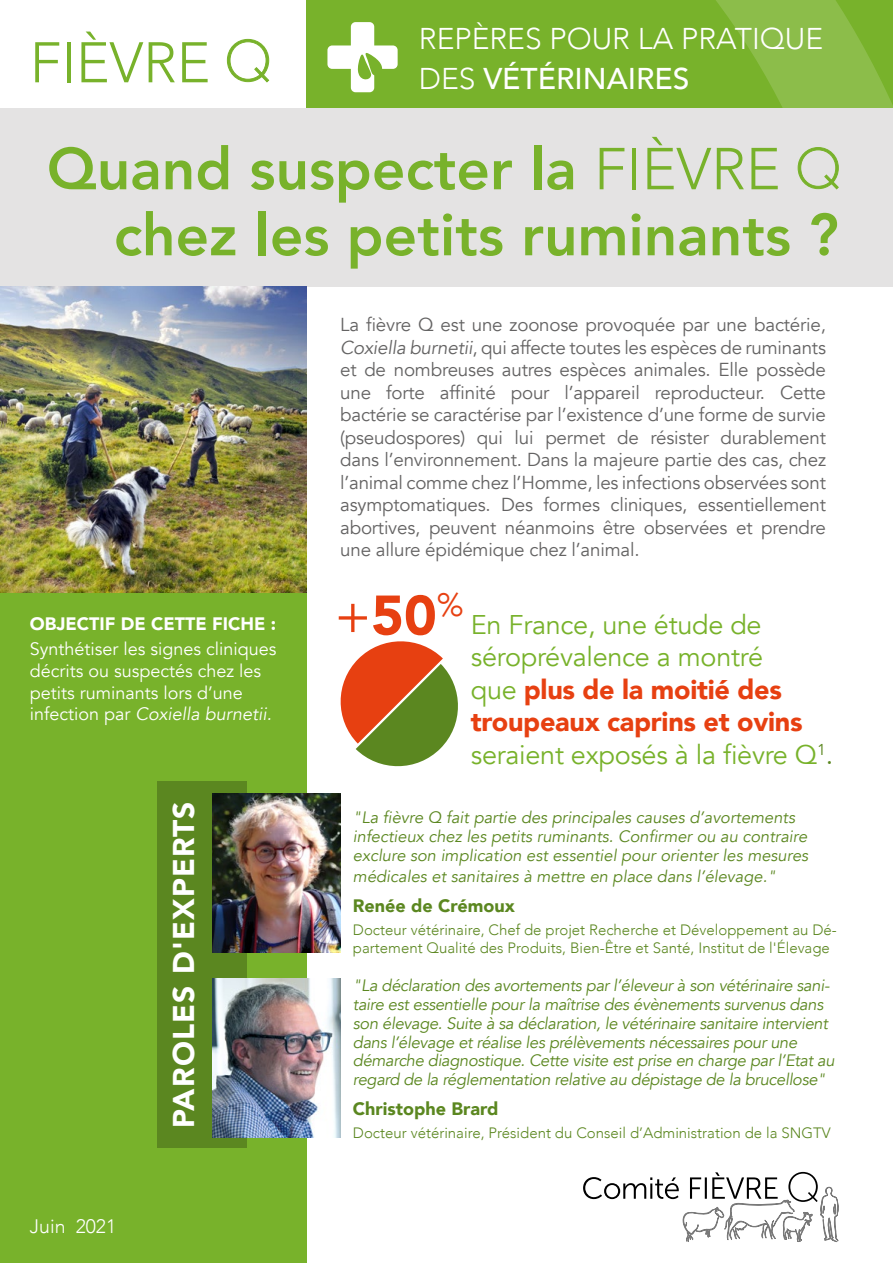
<style>
.page{position:relative;width:893px;height:1263px;background:#fff}
.page>*{position:absolute;margin:0;border:0;box-sizing:border-box;transform-origin:0 0}
.t1{font:800 58.5px/66px "Avenir";color:#78b22b}
.t2{font:300 56.55px "Avenir";color:#78b22b}
.t3{font:900 55.35px "Avenir";color:#e74011}
.t4{font:300 30px/40.5px "Avenir";color:#fff}
.t5{font:900 30px "Avenir";letter-spacing:.04em;color:#fff}
.t6{font:27px/32.4px "Avenir";letter-spacing:-.01em;color:#78b22b}
.t7{font:300 19.5px "Avenir";color:#fff}
.t8{font:18.75px/22.5px "Avenir";letter-spacing:-.01em;color:#646363;text-align:justify}
.t9{font:18px/21.6px "Avenir";color:#fff}
.t10{font:900 18px "Avenir";color:#5b8720}
.t11{font:900 18px "Avenir";color:#fff}
.t12{font:italic 16.5px/18.8px "Avenir";letter-spacing:-.02em;color:#5b8720}
.t13{font:italic 16.5px/18.8px "Avenir";color:#5b8720}
.t14{font:300 15px/18px "Avenir";color:#5b8720}
.s1{font-weight:500}
.s2{font-weight:300}
.s3{font-style:italic}
.s4{font-weight:400}
.s5{font-weight:900;color:#e74011}
.s6{color:#5b8720}
</style>
<div class="page">
<div style="left:0;top:287px;width:306px;height:976px;background:#78b22b"></div>
<div style="left:0;top:108px;width:893px;height:179px;background:#e4e3e3"></div>
<svg style="left:797px;top:147px;width:42px;height:43px"></svg>
<svg style="left:227px;top:39px;width:43px;height:44px"></svg>
<svg style="left:306px;top:0;width:587px;height:108px;background:#7cb431"></svg>
<svg style="left:327px;top:22px;width:71px;height:70px"></svg>
<img style="left:0;top:287px;width:306px;height:306px">
<div style="left:157px;top:782px;width:90px;height:366px;background:#5b8720"></div>
<img style="left:213px;top:793px;width:127px;height:159px">
<svg style="left:583px;top:1172px;width:256px;height:70px"></svg>
<svg style="left:340px;top:641px;width:118px;height:126px"></svg>
<img style="left:213px;top:978px;width:127px;height:159px">
<h2 class="t2" style="left:30px;top:32px;width:182px">FIÈVRE</h2>
<h3 class="t4" style="left:419px;top:19px;width:406px">REPÈRES POUR LA PRATIQUE<br>DES <span class="s1">VÉTÉRINAIRES</span></h3>
<h1 class="t1" style="left:114px;top:141px;width:726px;text-indent:-67px">Quand suspecter la <span class="s2">FIÈVRE </span>chez les petits ruminants ?</h1>
<p class="t11" style="left:30px;top:613px;width:248px">OBJECTIF DE CETTE FICHE :</p>
<p class="t9" style="left:30px;top:639px;width:248px">Synthétiser les signes cliniques décrits ou suspectés chez les petits ruminants lors d’une infection par <span class="s3">Coxiella burnetii.</span></p>
<p class="t7" style="left:30px;top:1216px;width:88px">Juin 2021</p>
<h3 class="t5" style="left:167px;top:1128px;width:328px;rotate:-90deg">PAROLES D'EXPERTS</h3>
<p class="t8" style="left:340px;top:314px;width:487px">La fièvre Q est une zoonose provoquée par une bactérie, <span class="s3">Coxiella burnetii</span>, qui affecte toutes les espèces de ruminants et de nombreuses autres espèces animales. Elle possède une forte affinité pour l’appareil reproducteur. Cette bactérie se caractérise par l’existence d’une forme de survie (pseudospores) qui lui permet de résister durablement dans l’environnement. Dans la majeure partie des cas, chez l’animal comme chez l’Homme, les infections observées sont asymptomatiques. Des formes cliniques, essentiellement abortives, peuvent néanmoins être observées et prendre une allure épidémique chez l’animal.</p>
<h3 class="t3" style="left:334px;top:585px;width:131px"><span class="s4">+</span>50<sup>%</sup></h3>
<h3 class="t6" style="left:471px;top:609px;width:364px">En France, une étude de séroprévalence a montré<br>que <span class="s5">plus de la moitié des troupeaux caprins et ovins </span>seraient exposés à la fièvre Q<sup>1</sup><span class="s6">.</span></h3>
<p class="t13" style="left:353px;top:808px;width:457px">"La fièvre Q fait partie des principales causes d’avortements infectieux chez les petits ruminants. Confirmer ou au contraire exclure son implication est essentiel pour orienter les mesures</p>
<p class="t13" style="left:353px;top:867px;width:424px">médicales et sanitaires à mettre en place dans l’élevage."</p>
<p class="t10" style="left:353px;top:896px;width:163px">Renée de Crémoux</p>
<p class="t14" style="left:353px;top:921px;width:485px">Docteur vétérinaire, Chef de projet Recherche et Développement au Dé&shy;partement Qualité des Produits, Bien-Être et Santé, Institut de l'Élevage</p>
<p class="t12" style="left:353px;top:977px;width:483px">"La déclaration des avortements par l’éleveur à son vétérinaire sani&shy;taire est essentielle pour la maîtrise des évènements survenus dans son élevage. Suite à sa déclaration, le vétérinaire sanitaire intervient dans l’élevage et réalise les prélèvements nécessaires pour une démarche diagnostique. Cette visite est prise en charge par l’Etat au regard de la réglementation relative au dépistage de la brucellose"</p>
<p class="t10" style="left:353px;top:1099px;width:147px">Christophe Brard</p>
<p class="t14" style="left:353px;top:1123px;width:479px">Docteur vétérinaire, Président du Conseil d’Administration de la SNGTV</p>
</div>
